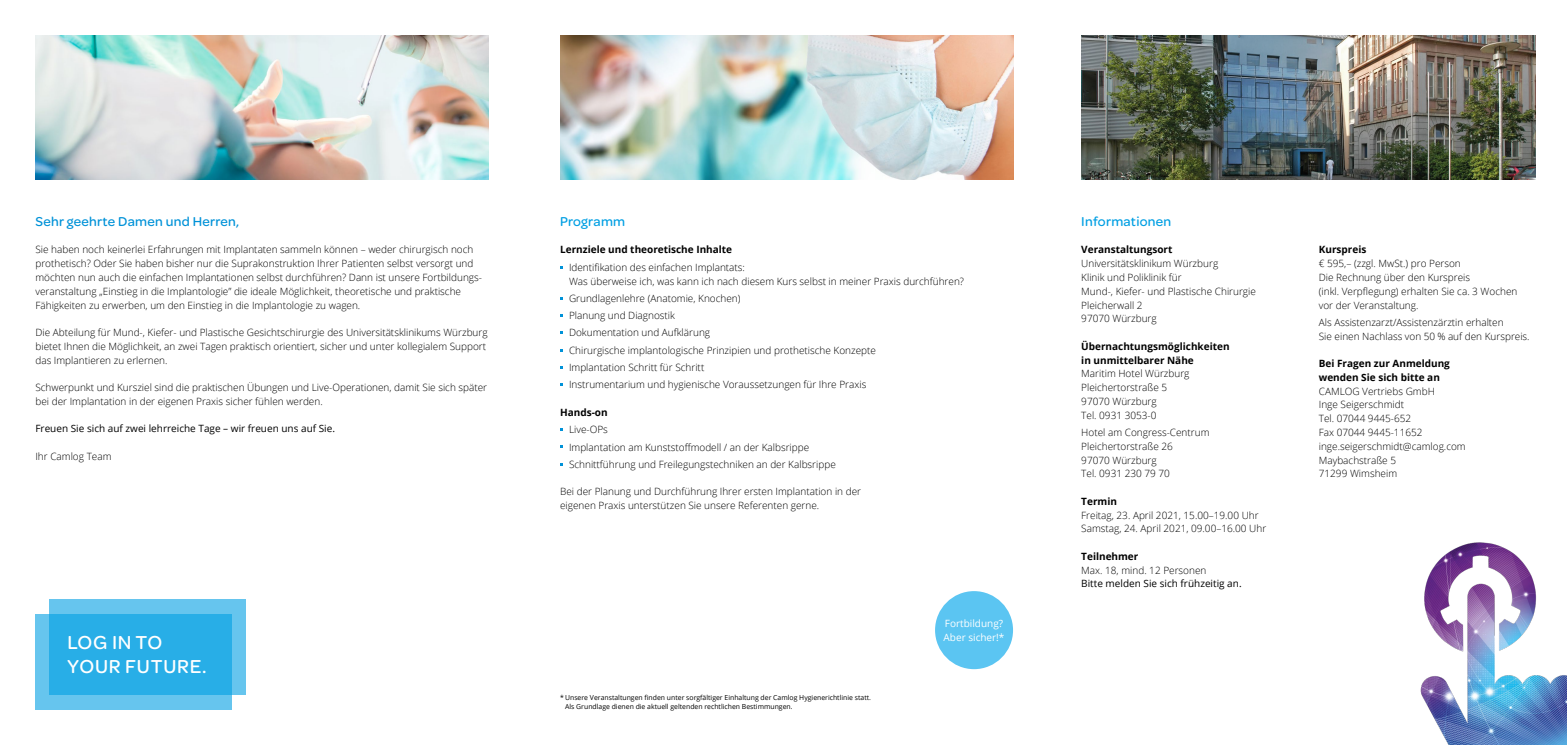
<style>
.page{position:relative;width:1567px;height:745px;background:#fff}
.page>*{position:absolute;margin:0;border:0;box-sizing:border-box;transform-origin:0 0}
.t1{font:500 20px/23.8px "Omnes";letter-spacing:.04em;color:#fff}
.t2{font:500 13.75px "Omnes";letter-spacing:.02em;color:#0092d8}
.t3{font:500 13.75px "Omnes";letter-spacing:.02em;color:#009fe3}
.t4{font:300 10px/13.8px "Open Sans";color:#000}
.t5{font:700 10px/13.8px "Open Sans";color:#000}
.t6{font:10px "Open Sans";color:#000}
.t7{font:10px/13.8px "Open Sans";color:#fff}
.t8{font:6.88px/9.4px "Open Sans";color:#000}
</style>
<div class="page">
<img style="left:35px;top:35px;width:454px;height:144px">
<img style="left:560px;top:35px;width:453px;height:144px">
<img style="left:1081px;top:35px;width:453px;height:144px">
<img style="left:1420px;top:542px;width:146px;height:202px">
<div style="left:35px;top:613px;width:196px;height:96px;background:#66c5ee"></div>
<svg style="left:50px;top:599px;width:196px;height:95px;background:#34b2e8"></svg>
<div style="left:935px;top:590px;width:77px;height:78px;background:#5bc5f2;border-radius:50%"></div>
<h2 class="t2" style="left:35px;top:212px;width:205px">Sehr geehrte Damen und Herren,</h2>
<p class="t4" style="left:35px;top:242px;width:448px">Sie haben noch keinerlei Erfahrungen mit Implantaten sammeln können – weder chirurgisch noch prothetisch? Oder Sie haben bisher nur die Suprakonstruktion Ihrer Patienten selbst versorgt und möchten nun auch die einfachen Implantationen selbst durchführen? Dann ist unsere Fortbildungs&shy;veranstaltung „Einstieg in die Implantologie” die ideale Möglichkeit, theoretische und praktische Fähigkeiten zu erwerben, um den Einstieg in die Implantologie zu wagen.</p>
<p class="t4" style="left:35px;top:325px;width:453px">Die Abteilung für Mund-, Kiefer- und Plastische Gesichtschirurgie des Universitätsklinikums Würzburg bietet Ihnen die Möglichkeit, an zwei Tagen praktisch orientiert, sicher und unter kollegialem Support das Implantieren zu erlernen.</p>
<p class="t4" style="left:35px;top:380px;width:453px">Schwerpunkt und Kursziel sind die praktischen Übungen und Live-Operationen, damit Sie sich später bei der Implantation in der eigenen Praxis sicher fühlen werden.</p>
<p class="t6" style="left:35px;top:421px;width:301px">Freuen Sie sich auf zwei lehrreiche Tage – wir freuen uns auf Sie.</p>
<p class="t4" style="left:35px;top:449px;width:78px">Ihr Camlog Team</p>
<h1 class="t1" style="left:68px;top:628px;width:140px">LOG IN TO<br>YOUR FUTURE.</h1>
<h2 class="t3" style="left:560px;top:212px;width:67px">Programm</h2>
<p class="t5" style="left:560px;top:242px;width:173px">Lernziele und theoretische Inhalte</p>
<p class="t4" style="left:569px;top:260px;width:396px">Identifikation des einfachen Implantats:<br>Was überweise ich, was kann ich nach diesem Kurs selbst in meiner Praxis durchführen?</p>
<p class="t4" style="left:569px;top:289px;width:308px;line-height:17.2px">Grundlagenlehre (Anatomie, Knochen)<br>Planung und Diagnostik<br>Dokumentation und Aufklärung<br>Chirurgische implantologische Prinzipien und prothetische Konzepte Implantation Schritt für Schritt<br>Instrumentarium und hygienische Voraussetzungen für Ihre Praxis</p>
<p class="t5" style="left:560px;top:405px;width:49px">Hands-on</p>
<p class="t4" style="left:569px;top:420px;width:268px;line-height:17.2px">Live-OPs<br>Implantation am Kunststoffmodell / an der Kalbsrippe<br>Schnittführung und Freilegungstechniken an der Kalbsrippe</p>
<p class="t4" style="left:560px;top:484px;width:302px">Bei der Planung und Durchführung Ihrer ersten Implantation in der eigenen Praxis unterstützen Sie unsere Referenten gerne.</p>
<p class="t8" style="left:565px;top:692px;width:307px;text-indent:-5px">* Unsere Veranstaltungen finden unter sorgfältiger Einhaltung der Camlog Hygienerichtlinie statt.<br>Als Grundlage dienen die aktuell geltenden rechtlichen Bestimmungen.</p>
<p class="t7" style="left:943px;top:616px;width:62px">Fortbildung?<br>Aber sicher!*</p>
<h2 class="t3" style="left:1081px;top:212px;width:91px">Informationen</h2>
<p class="t5" style="left:1081px;top:242px;width:93px">Veranstaltungsort</p>
<p class="t4" style="left:1081px;top:256px;width:176px">Universitätsklinikum Würzburg<br>Klinik und Poliklinik für<br>Mund-, Kiefer- und Plastische Chirurgie<br>Pleicherwall 2<br>97070 Würzburg</p>
<p class="t5" style="left:1081px;top:339px;width:150px">Übernachtungsmöglichkeiten in unmittelbarer Nähe</p>
<p class="t4" style="left:1081px;top:366px;width:110px">Maritim Hotel Würzburg<br>Pleichertorstraße 5<br>97070 Würzburg<br>Tel. 0931 3053-0</p>
<p class="t4" style="left:1081px;top:425px;width:130px">Hotel am Congress-Centrum<br>Pleichertorstraße 26<br>97070 Würzburg<br>Tel. 0931 230 79 70</p>
<p class="t5" style="left:1081px;top:493px;width:37px">Termin</p>
<p class="t4" style="left:1081px;top:507px;width:186px">Freitag, 23. April 2021, 15.00–19.00 Uhr<br>Samstag, 24. April 2021, 09.00–16.00 Uhr</p>
<p class="t5" style="left:1081px;top:548px;width:59px">Teilnehmer</p>
<p class="t4" style="left:1081px;top:562px;width:127px">Max. 18, mind. 12 Personen</p>
<p class="t6" style="left:1081px;top:576px;width:162px">Bitte melden Sie sich frühzeitig an.</p>
<p class="t5" style="left:1318px;top:242px;width:49px">Kurspreis</p>
<p class="t4" style="left:1318px;top:256px;width:200px">€ 595,– (zzgl. MwSt.) pro Person<br>Die Rechnung über den Kurspreis<br>(inkl. Verpflegung) erhalten Sie ca. 3 Wochen vor der Veranstaltung.</p>
<p class="t4" style="left:1318px;top:315px;width:212px">Als Assistenzarzt/Assistenzärztin erhalten<br>Sie einen Nachlass von 50 % auf den Kurspreis.</p>
<p class="t5" style="left:1318px;top:356px;width:133px">Bei Fragen zur Anmeldung wenden Sie sich bitte an</p>
<p class="t4" style="left:1318px;top:383px;width:148px">CAMLOG Vertriebs GmbH<br>Inge Seigerschmidt<br>Tel. 07044 9445-652<br>Fax 07044 9445-11652 inge.seigerschmidt@camlog.com<br>Maybachstraße 5<br>71299 Wimsheim</p>
</div>
